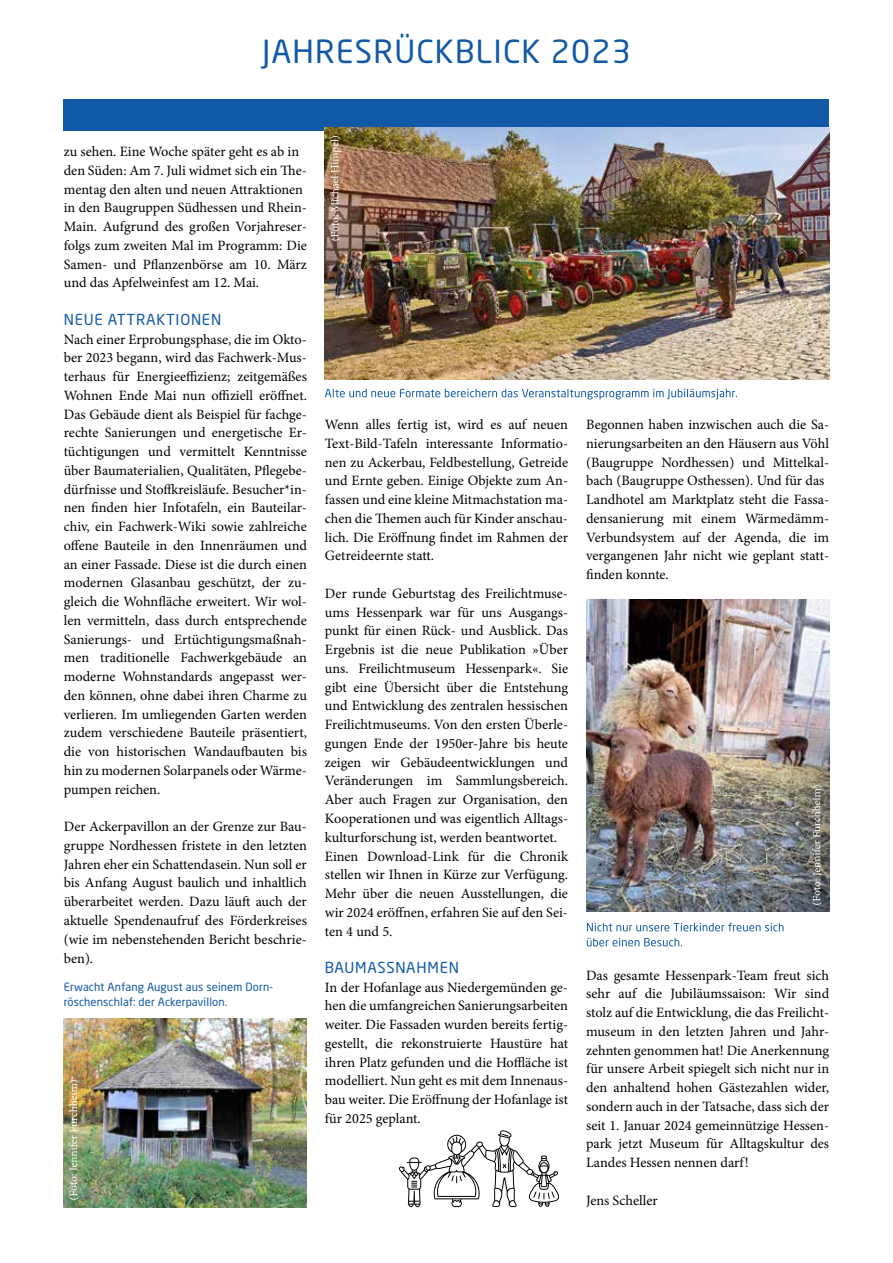
<style>
.page{position:relative;width:893px;height:1263px;background:#fff}
.page>*{position:absolute;margin:0;border:0;box-sizing:border-box;transform-origin:0 0}
.t1{font:31.5px "Neo Sans W1 G";letter-spacing:.04em;color:#1159a6}
.t2{font:15px "Neo Sans W1 G";letter-spacing:.05em;color:#1159a6}
.t3{font:14.25px/18.8px "Minion Pro";color:#000;text-align:justify}
.t4{font:11.25px/15px "Neo Sans W1 G";letter-spacing:.01em;color:#1159a6}
</style>
<div class="page">
<img style="left:325px;top:241px;width:504px;height:139px">
<img style="left:586px;top:600px;width:243px;height:312px">
<img style="left:64px;top:1019px;width:243px;height:188px">
<svg style="left:399px;top:1130px;width:160px;height:77px"></svg>
<svg style="left:69px;top:1080px;width:10px;height:120px"></svg>
<img style="left:64px;top:99px;width:765px;height:142px">
<svg style="left:325px;top:389px;width:412px;height:10px"></svg>
<svg style="left:587px;top:938px;width:95px;height:8px"></svg>
<svg style="left:587px;top:923px;width:196px;height:8px"></svg>
<svg style="left:812px;top:785px;width:10px;height:120px"></svg>
<h1 class="t1" style="left:262px;top:32px;width:370px">JAHRESRÜCKBLICK 2023</h1>
<p class="t3" style="left:64px;top:142px;width:245px;text-align:left">zu sehen. Eine Woche später geht es ab in den Süden: Am 7. Juli widmet sich ein The&shy;mentag den alten und neuen Attraktionen in den Baugruppen Südhessen und Rhein-Main. Aufgrund des großen Vorjahreser&shy;folgs zum zweiten Mal im Programm: Die Samen- und Pflanzenbörse am 10. März und das Apfelweinfest am 12. Mai.</p>
<p class="t2" style="left:64px;top:310px;width:159px">NEUE ATTRAKTIONEN</p>
<p class="t3" style="left:64px;top:330px;width:245px">Nach einer Erprobungsphase, die im Okto&shy;ber 2023 begann, wird das Fachwerk-Mus&shy;terhaus für Energieeffizienz; zeitgemäßes Wohnen Ende Mai nun offiziell eröffnet.<br>Das Gebäude dient als Beispiel für fachge&shy;rechte Sanierungen und energetische Er&shy;tüchtigungen und vermittelt Kenntnisse über Baumaterialien, Qualitäten, Pflegebe&shy;dürfnisse und Stoffkreisläufe. Besucher*in&shy;nen finden hier Infotafeln, ein Bauteilar&shy;chiv, ein Fachwerk-Wiki sowie zahlreiche offene Bauteile in den Innenräumen und an einer Fassade. Diese ist die durch einen modernen Glasanbau geschützt, der zu&shy;gleich die Wohnfläche erweitert. Wir wol&shy;len vermitteln, dass durch entsprechende Sanierungs- und Ertüchtigungsmaßnah&shy;men traditionelle Fachwerkgebäude an moderne Wohnstandards angepasst wer&shy;den können, ohne dabei ihren Charme zu verlieren. Im umliegenden Garten werden zudem verschiedene Bauteile präsentiert, die von historischen Wandaufbauten bis hin zu modernen Solarpanels oder Wärme&shy;pumpen reichen.</p>
<p class="t3" style="left:64px;top:817px;width:245px">Der Ackerpavillon an der Grenze zur Bau&shy;gruppe Nordhessen fristete in den letzten Jahren eher ein Schattendasein. Nun soll er bis Anfang August baulich und inhaltlich überarbeitet werden. Dazu läuft auch der aktuelle Spendenaufruf des Förderkreises (wie im nebenstehenden Bericht beschrie&shy;ben).</p>
<p class="t4" style="left:64px;top:979px;width:211px">Erwacht Anfang August aus seinem Dorn&shy;röschenschlaf: der Ackerpavillon.</p>
<p class="t3" style="left:325px;top:415px;width:245px">Wenn alles fertig ist, wird es auf neuen Text-Bild-Tafeln interessante Informatio&shy;nen zu Ackerbau, Feldbestellung, Getreide und Ernte geben. Einige Objekte zum An&shy;fassen und eine kleine Mitmachstation ma&shy;chen die Themen auch für Kinder anschau&shy;lich. Die Eröffnung findet im Rahmen der Getreideernte statt.</p>
<p class="t3" style="left:325px;top:584px;width:245px;text-align:left">Der runde Geburtstag des Freilichtmuse&shy;ums Hessenpark war für uns Ausgangs&shy;punkt für einen Rück- und Ausblick. Das Ergebnis ist die neue Publikation »Über uns. Freilichtmuseum Hessenpark«. Sie gibt eine Übersicht über die Entstehung und Entwicklung des zentralen hessischen Freilichtmuseums. Von den ersten Überle&shy;gungen Ende der 1950er-Jahre bis heute zeigen wir Gebäudeentwicklungen und Veränderungen im Sammlungsbereich.<br>Aber auch Fragen zur Organisation, den Kooperationen und was eigentlich Alltags&shy;kulturforschung ist, werden beantwortet.<br>Einen Download-Link für die Chronik stellen wir Ihnen in Kürze zur Verfügung.<br>Mehr über die neuen Ausstellungen, die wir 2024 eröffnen, erfahren Sie auf den Sei&shy;ten 4 und 5.</p>
<p class="t2" style="left:325px;top:958px;width:135px">BAUMASSNAHMEN</p>
<p class="t3" style="left:325px;top:978px;width:245px">In der Hofanlage aus Niedergemünden ge&shy;hen die umfangreichen Sanierungsarbeiten weiter. Die Fassaden wurden bereits fertig&shy;gestellt, die rekonstruierte Haustüre hat ihren Platz gefunden und die Hoffläche ist modelliert. Nun geht es mit dem Innenaus&shy;bau weiter. Die Eröffnung der Hofanlage ist für 2025 geplant.</p>
<p class="t3" style="left:586px;top:415px;width:245px;text-align:left">Begonnen haben inzwischen auch die Sa&shy;nierungsarbeiten an den Häusern aus Vöhl (Baugruppe Nordhessen) und Mittelkal&shy;bach (Baugruppe Osthessen). Und für das Landhotel am Marktplatz steht die Fassa&shy;densanierung mit einem Wärmedämm-Verbundsystem auf der Agenda, die im vergangenen Jahr nicht wie geplant statt&shy;finden konnte.</p>
<p class="t3" style="left:586px;top:966px;width:245px">Das gesamte Hessenpark-Team freut sich sehr auf die Jubiläumssaison: Wir sind stolz auf die Entwicklung, die das Freilicht&shy;museum in den letzten Jahren und Jahr&shy;zehnten genommen hat! Die Anerkennung für unsere Arbeit spiegelt sich nicht nur in den anhaltend hohen Gästezahlen wider, sondern auch in der Tatsache, dass sich der seit 1. Januar 2024 gemeinnützige Hessen&shy;park jetzt Museum für Alltagskultur des Landes Hessen nennen darf!</p>
<p class="t3" style="left:586px;top:1191px;width:73px">Jens Scheller</p>
</div>
